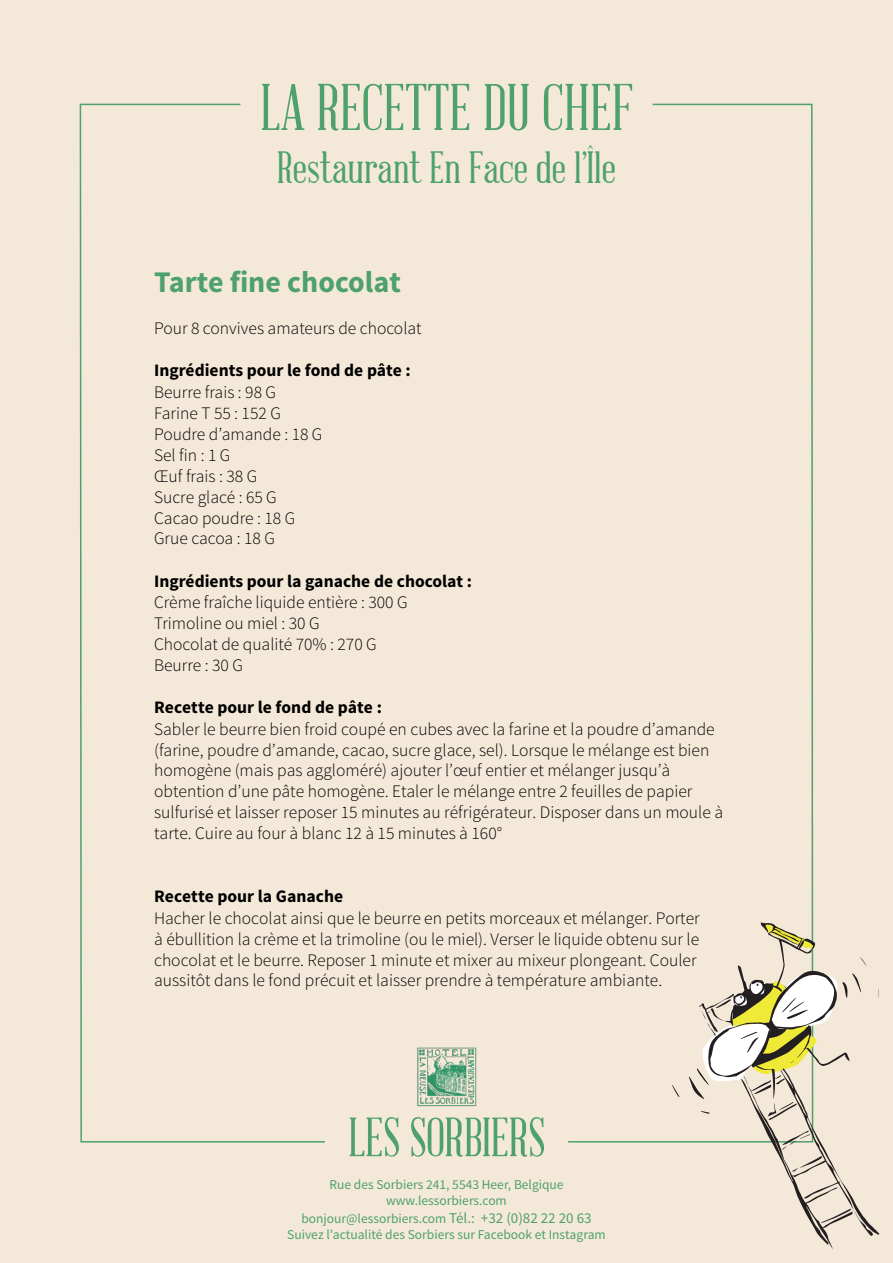
<style>
.page{position:relative;width:893px;height:1263px;background:#f4e9d8}
.page>*{position:absolute;margin:0;border:0;box-sizing:border-box;transform-origin:0 0}
.t1{font:64.5px "Abraham Lincoln";color:#4ea16b}
.t2{font:54px "Abraham Lincoln";color:#4ea16b}
.t3{font:44.1px "Abraham Lincoln";color:#4ea16b}
.t4{font:700 30px "Source Sans Pro";color:#4ea16b}
.t5{font:300 17.55px/21px "Source Sans Pro";color:#000}
.t6{font:13.5px "Source Sans Pro";color:#4ea16b}
.s1{font-weight:700}
.s2{font-size:15px}
</style>
<div class="page">
<svg style="left:79px;top:103px;width:246px;height:1040px"></svg>
<img style="left:417px;top:1047px;width:60px;height:60px">
<svg style="left:568px;top:103px;width:246px;height:1040px"></svg>
<svg style="left:672px;top:1085px;width:7px;height:12px"></svg>
<svg style="left:689px;top:922px;width:191px;height:327px"></svg>
<p class="t1" style="left:260px;top:74px;width:374px">LA RECETTE DU CHEF</p>
<p class="t3" style="left:277px;top:145px;width:341px">Restaurant En Face de l’Île</p>
<p class="t4" style="left:154px;top:263px;width:248px">Tarte fine chocolat</p>
<p class="t5" style="left:154px;top:318px;width:269px">Pour 8 convives amateurs de chocolat</p>
<p class="t5" style="left:154px;top:360px;width:258px"><span class="s1">Ingrédients pour le fond de pâte :<br></span>Beurre frais : 98 G<br>Farine T 55 : 152 G<br>Poudre d’amande : 18 G<br>Sel fin : 1 G<br>Œuf frais : 38 G<br>Sucre glacé : 65 G<br>Cacao poudre : 18 G<br>Grue cacoa : 18 G</p>
<p class="t5" style="left:154px;top:570px;width:320px"><span class="s1">Ingrédients pour la ganache de chocolat :<br></span>Crème fraîche liquide entière : 300 G<br>Trimoline ou miel : 30 G<br>Chocolat de qualité 70% : 270 G<br>Beurre : 30 G</p>
<p class="t5" style="left:154px;top:697px;width:570px"><span class="s1">Recette pour le fond de pâte :<br></span>Sabler le beurre bien froid coupé en cubes avec la farine et la poudre d’amande (farine, poudre d’amande, cacao, sucre glace, sel). Lorsque le mélange est bien homogène (mais pas aggloméré) ajouter l’œuf entier et mélanger jusqu’à obtention d’une pâte homogène. Etaler le mélange entre 2 feuilles de papier sulfurisé et laisser reposer 15 minutes au réfrigérateur. Disposer dans un moule à tarte. Cuire au four à blanc 12 à 15 minutes à 160°</p>
<p class="t5" style="left:154px;top:886px;width:547px"><span class="s1">Recette pour la Ganache<br></span>Hacher le chocolat ainsi que le beurre en petits morceaux et mélanger. Porter à ébullition la crème et la trimoline (ou le miel). Verser le liquide obtenu sur le chocolat et le beurre. Reposer 1 minute et mixer au mixeur plongeant. Couler aussitôt dans le fond précuit et laisser prendre à température ambiante.</p>
<p class="t2" style="left:348px;top:1109px;width:198px">LES SORBIERS</p>
<p class="t6" style="left:329px;top:1176px;width:236px">Rue des Sorbiers 241, 5543 Heer, Belgique</p>
<p class="t6" style="left:386px;top:1192px;width:122px">www.lessorbiers.com</p>
<p class="t6" style="left:301px;top:1210px;width:292px">bonjour@lessorbiers.com <span class="s2">Tél.: +32 (0)82 22 20 63</span></p>
<p class="t6" style="left:287px;top:1226px;width:320px">Suivez l’actualité des Sorbiers sur Facebook et Instagram</p>
</div>
